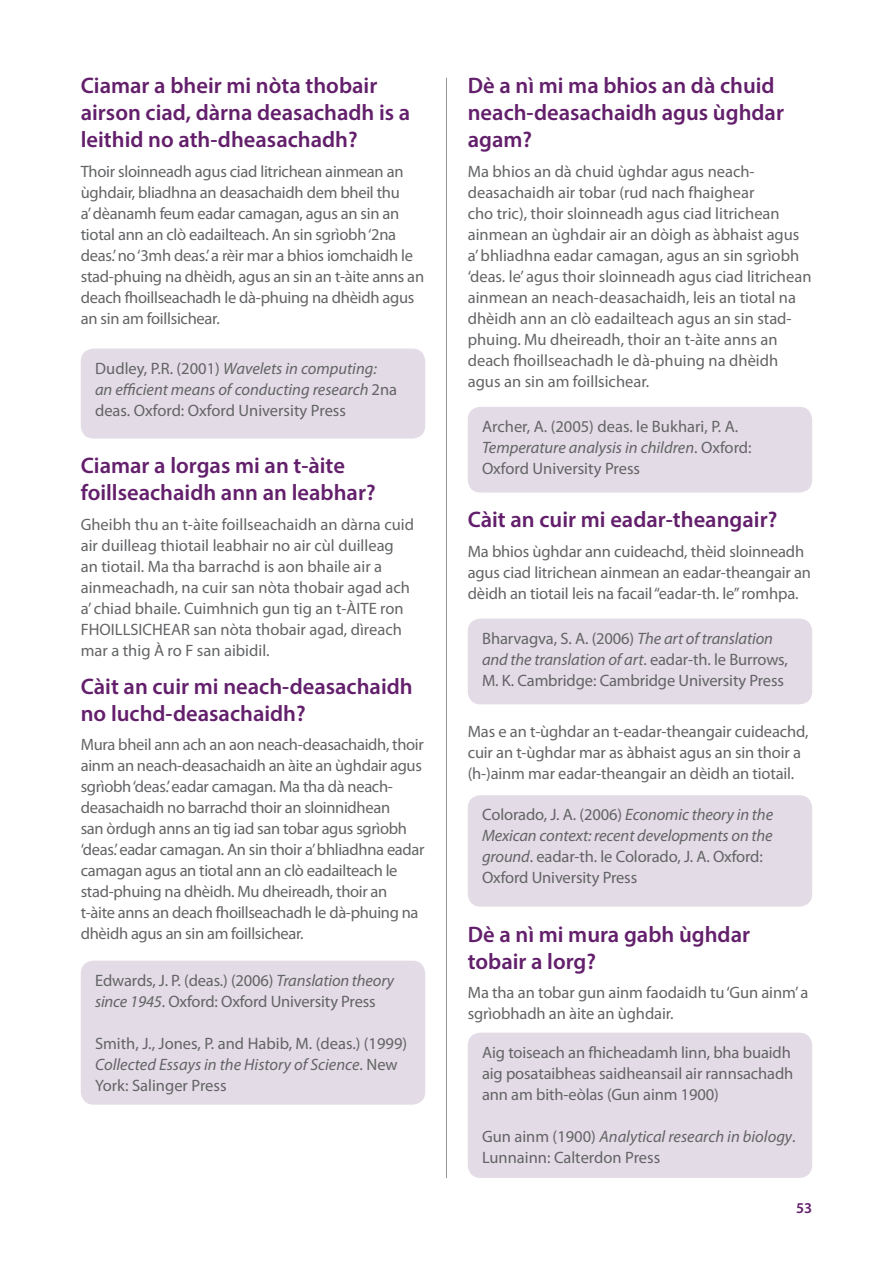
<style>
.page{position:relative;width:893px;height:1263px;background:#fff}
.page>*{position:absolute;margin:0;border:0;box-sizing:border-box;transform-origin:0 0}
.t1{font:600 22.5px/27px "Myriad Pro";color:#631f6b}
.t2{font:16.5px/21px "Myriad Pro";letter-spacing:-.01em;color:#636466}
.t3{font:italic 16.5px/21px "Myriad Pro";color:#636466}
.t4{font:600 15px "Myriad Pro";color:#631f6b}
.s1{font-style:normal}
.s2{font-style:italic}
</style>
<div class="page">
<hr style="left:446px;top:78px;width:1px;height:1100px;background:#939598">
<div style="left:81px;top:349px;width:344px;height:90px;background:#e3dbe5;border-radius:13px"></div>
<div style="left:81px;top:961px;width:344px;height:144px;background:#e3dbe5;border-radius:13px"></div>
<div style="left:468px;top:407px;width:344px;height:86px;background:#e3dbe5;border-radius:13px"></div>
<div style="left:468px;top:619px;width:344px;height:85px;background:#e3dbe5;border-radius:13px"></div>
<div style="left:468px;top:795px;width:344px;height:112px;background:#e3dbe5;border-radius:13px"></div>
<div style="left:468px;top:1033px;width:344px;height:145px;background:#e3dbe5;border-radius:13px"></div>
<h1 class="t1" style="left:81px;top:72px;width:331px">Ciamar a bheir mi nòta thobair airson ciad, dàrna deasachadh is a leithid no ath-dheasachadh?</h1>
<p class="t2" style="left:81px;top:161px;width:345px">Thoir sloinneadh agus ciad litrichean ainmean an ùghdair, bliadhna an deasachaidh dem bheil thu<br>a’ dèanamh feum eadar camagan, agus an sin an tiotal ann an clò eadailteach. An sin sgrìobh ‘2na deas.’ no ‘3mh deas.’ a rèir mar a bhios iomchaidh le stad-phuing na dhèidh, agus an sin an t-àite anns an deach fhoillseachadh le dà-phuing na dhèidh agus an sin am foillsichear.</p>
<p class="t3" style="left:95px;top:357px;width:304px"><span class="s1">Dudley, P.R. (2001)</span> Wavelets in computing: an efficient means of conducting research <span class="s1">2na deas. Oxford: Oxford University Press</span></p>
<h1 class="t1" style="left:81px;top:452px;width:296px">Ciamar a lorgas mi an t-àite foillseachaidh ann an leabhar?</h1>
<p class="t2" style="left:81px;top:514px;width:335px">Gheibh thu an t-àite foillseachaidh an dàrna cuid air duilleag thiotail leabhair no air cùl duilleag an tiotail. Ma tha barrachd is aon bhaile air a ainmeachadh, na cuir san nòta thobair agad ach a’ chiad bhaile. Cuimhnich gun tig an t-ÀITE ron FHOILLSICHEAR san nòta thobair agad, dìreach mar a thig À ro F san aibidil.</p>
<h1 class="t1" style="left:81px;top:672px;width:333px">Càit an cuir mi neach-deasachaidh no luchd-deasachaidh?</h1>
<p class="t2" style="left:81px;top:734px;width:345px">Mura bheil ann ach an aon neach-deasachaidh, thoir ainm an neach-deasachaidh an àite an ùghdair agus sgrìobh ‘deas.’ eadar camagan. Ma tha dà neach&shy;deasachaidh no barrachd thoir an sloinnidhean<br>san òrdugh anns an tig iad san tobar agus sgrìobh ‘deas.’ eadar camagan. An sin thoir a’ bhliadhna eadar camagan agus an tiotal ann an clò eadailteach le stad-phuing na dhèidh. Mu dheireadh, thoir an t-àite anns an deach fhoillseachadh le dà-phuing na dhèidh agus an sin am foillsichear.</p>
<p class="t2" style="left:95px;top:969px;width:300px">Edwards, J. P. (deas.) (2006) <span class="s2">Translation theory since 1945</span>. Oxford: Oxford University Press</p>
<p class="t2" style="left:95px;top:1032px;width:314px">Smith, J., Jones, P. and Habib, M. (deas.) (1999)<br><span class="s2">Collected Essays in the History of Science</span>. New<br>York: Salinger Press</p>
<h1 class="t1" style="left:468px;top:72px;width:318px">Dè a nì mi ma bhios an dà chuid neach-deasachaidh agus ùghdar agam?</h1>
<p class="t2" style="left:468px;top:161px;width:345px">Ma bhios an dà chuid ùghdar agus neach&shy;deasachaidh air tobar (rud nach fhaighear<br>cho tric), thoir sloinneadh agus ciad litrichean ainmean an ùghdair air an dòigh as àbhaist agus a’ bhliadhna eadar camagan, agus an sin sgrìobh ‘deas. le’ agus thoir sloinneadh agus ciad litrichean ainmean an neach-deasachaidh, leis an tiotal na dhèidh ann an clò eadailteach agus an sin stad&shy;phuing. Mu dheireadh, thoir an t-àite anns an deach fhoillseachadh le dà-phuing na dhèidh agus an sin am foillsichear.</p>
<p class="t2" style="left:482px;top:416px;width:271px">Archer, A. (2005) deas. le Bukhari, P. A.<br><span class="s2">Temperature analysis in children</span>. Oxford:<br>Oxford University Press</p>
<h1 class="t1" style="left:468px;top:506px;width:311px">Càit an cuir mi eadar-theangair?</h1>
<p class="t2" style="left:468px;top:541px;width:345px">Ma bhios ùghdar ann cuideachd, thèid sloinneadh agus ciad litrichean ainmean an eadar-theangair an dèidh an tiotail leis na facail “eadar-th. le” romhpa.</p>
<p class="t2" style="left:482px;top:627px;width:307px">Bharvagva, S. A. (2006) <span class="s2">The art of translation and the translation of art</span>. eadar-th. le Burrows,<br>M. K. Cambridge: Cambridge University Press</p>
<p class="t2" style="left:468px;top:720px;width:342px">Mas e an t-ùghdar an t-eadar-theangair cuideachd, cuir an t-ùghdar mar as àbhaist agus an sin thoir a (h-)ainm mar eadar-theangair an dèidh an tiotail.</p>
<p class="t2" style="left:482px;top:804px;width:293px">Colorado, J. A. (2006) <span class="s2">Economic theory in the Mexican context: recent developments on the ground</span>. eadar-th. le Colorado, J. A. Oxford:<br>Oxford University Press</p>
<h1 class="t1" style="left:468px;top:920px;width:284px">Dè a nì mi mura gabh ùghdar tobair a lorg?</h1>
<p class="t2" style="left:468px;top:982px;width:342px">Ma tha an tobar gun ainm faodaidh tu ‘Gun ainm’ a sgrìobhadh an àite an ùghdair.</p>
<p class="t2" style="left:482px;top:1041px;width:313px">Aig toiseach an fhicheadamh linn, bha buaidh aig posataibheas saidheansail air rannsachadh ann am bith-eòlas (Gun ainm 1900)</p>
<p class="t2" style="left:482px;top:1125px;width:315px">Gun ainm (1900) <span class="s2">Analytical research in biology</span>.<br>Lunnainn: Calterdon Press</p>
<p class="t4" style="left:796px;top:1198px;width:18px">53</p>
</div>
